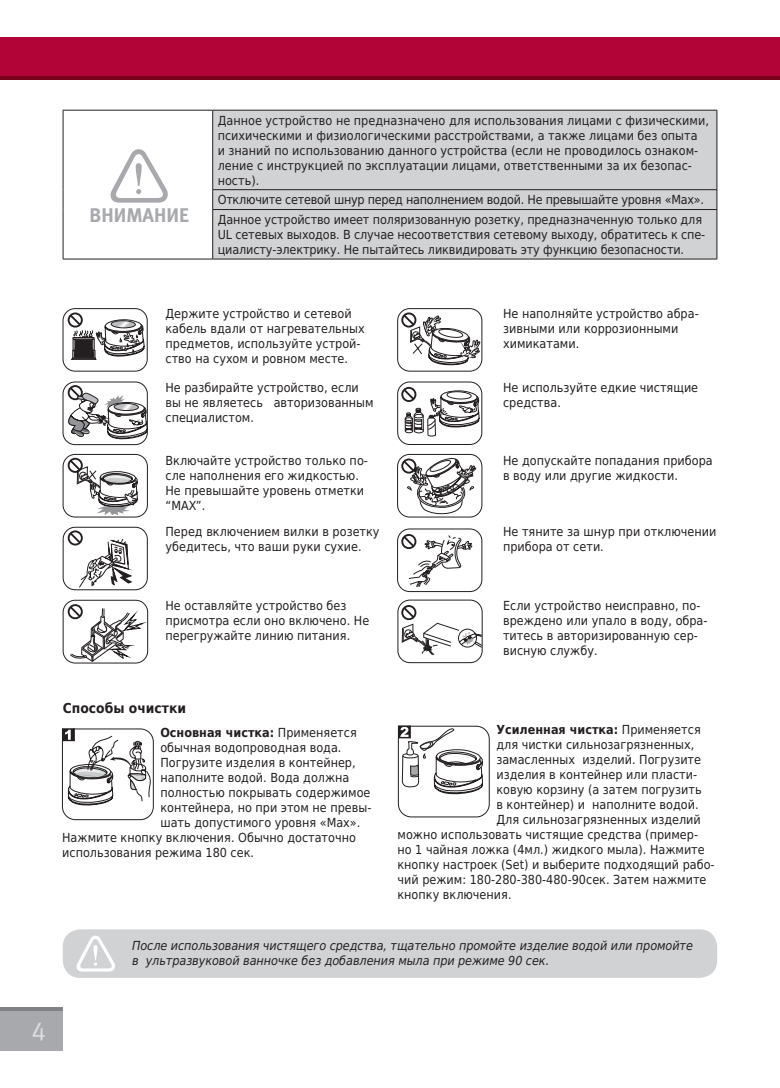
<style>
.page{position:relative;width:780px;height:1088px;background:#fff}
.page>*{position:absolute;margin:0;border:0;box-sizing:border-box;transform-origin:0 0}
.t1{font:26.25px "Meta Normal LFC";color:#dcdddf}
.t2{font:19.75px "Meta Bold LFC";color:#a8a9ad}
.t3{font:700 13.75px "DejaVu Sans Condensed";color:#231f20}
.t4{font:12.5px/15px "DejaVu Sans Condensed";color:#231f20}
.t5{font:italic 12.5px/15px "DejaVu Sans Condensed";letter-spacing:-.005em;color:#231f20}
.t6{font:700 12.5px "DejaVu Sans Condensed";color:#231f20}
.s1{font-weight:400}
</style>
<div class="page">
<div style="left:0;top:38px;width:762px;height:42px;background:#b30437"></div>
<div style="left:762px;top:38px;width:18px;height:42px;background:#b30437"></div>
<div style="left:0;top:1007px;width:62px;height:43px;background:#a8a9ad"></div>
<hr style="left:0;top:1007px;width:62px;height:4px;background:#808285">
<hr style="left:0;top:77px;width:762px;height:3px;background:#79001c">
<hr style="left:762px;top:77px;width:18px;height:3px;background:#79001c">
<div style="left:63px;top:929px;width:654px;height:49px;background:#d1d2d4;border-radius:18px"></div>
<div style="left:213px;top:111px;width:503px;height:148px;background:#d1d2d4"></div>
<hr style="left:63px;top:110px;width:150px;height:1px;background:#231f20">
<hr style="left:63px;top:110px;width:1px;height:80px;background:#231f20">
<svg style="left:63px;top:190px;width:1px;height:19px"></svg>
<hr style="left:63px;top:209px;width:1px;height:50px;background:#231f20">
<hr style="left:63px;top:259px;width:150px;height:1px;background:#231f20">
<hr style="left:213px;top:110px;width:504px;height:1px;background:#231f20">
<hr style="left:212px;top:110px;width:1px;height:79px;background:#231f20">
<hr style="left:716px;top:110px;width:1px;height:79px;background:#231f20">
<hr style="left:212px;top:189px;width:505px;height:1px;background:#231f20">
<svg style="left:212px;top:190px;width:1px;height:19px"></svg>
<svg style="left:716px;top:190px;width:1px;height:19px"></svg>
<hr style="left:212px;top:209px;width:505px;height:1px;background:#231f20">
<hr style="left:212px;top:210px;width:1px;height:49px;background:#231f20">
<hr style="left:716px;top:210px;width:1px;height:49px;background:#231f20">
<hr style="left:213px;top:259px;width:504px;height:1px;background:#231f20">
<svg style="left:111px;top:149px;width:57px;height:54px"></svg>
<div style="left:68px;top:530px;width:15px;height:15px;border:2px solid #231f20;border-radius:50%"></div>
<div style="left:63px;top:527px;width:85px;height:63px;border:1px solid #231f20;border-radius:12px"></div>
<div style="left:397px;top:600px;width:85px;height:63px;border:1px solid #231f20;border-radius:12px"></div>
<svg style="left:401px;top:605px;width:81px;height:50px"></svg>
<svg style="left:62px;top:531px;width:86px;height:132px"></svg>
<div style="left:397px;top:529px;width:85px;height:63px;border:1px solid #231f20;border-radius:12px"></div>
<svg style="left:401px;top:534px;width:72px;height:53px"></svg>
<svg style="left:90px;top:445px;width:380px;height:9px"></svg>
<svg style="left:63px;top:454px;width:85px;height:63px"></svg>
<div style="left:63px;top:308px;width:84px;height:63px;border:1px solid #231f20;border-radius:12px"></div>
<svg style="left:68px;top:311px;width:77px;height:49px"></svg>
<svg style="left:397px;top:308px;width:85px;height:64px"></svg>
<svg style="left:65px;top:381px;width:417px;height:64px"></svg>
<svg style="left:397px;top:454px;width:85px;height:63px"></svg>
<div style="left:62px;top:729px;width:91px;height:91px;border:1px solid #231f20;border-radius:13px"></div>
<div style="left:62px;top:729px;width:12px;height:12px;background:#231f20"></div>
<div style="left:62px;top:728px;width:12px;height:13px;border:1px solid #231f20"></div>
<svg style="left:65px;top:730px;width:87px;height:76px"></svg>
<div style="left:398px;top:726px;width:91px;height:91px;border:1px solid #231f20;border-radius:13px"></div>
<div style="left:398px;top:726px;width:12px;height:12px;border:1px solid #231f20"></div>
<svg style="left:400px;top:727px;width:83px;height:91px"></svg>
<svg style="left:77px;top:936px;width:38px;height:35px"></svg>
<h2 class="t2" style="left:90px;top:204px;width:101px">ВНИМАНИЕ</h2>
<p class="t4" style="left:218px;top:112px;width:492px">Данное устройство не предназначено для использования лицами с физическими, психическими и физиологическими расстройствами, а также лицами без опыта<br>и знаний по использованию данного устройства (если не проводилось ознаком&shy;ление с инструкцией по эксплуатации лицами, ответственными за их безопас&shy;ность).</p>
<p class="t4" style="left:218px;top:189px;width:488px;line-height:19.9px">Отключите сетевой шнур перед наполнением водой. Не превышайте уровня «Мах».<br>Данное устройство имеет поляризованную розетку, предназначенную только для</p>
<p class="t4" style="left:218px;top:226px;width:489px">UL сетевых выходов. В случае несоответствия сетевому выходу, обратитесь к спе&shy;циалисту-электрику. Не пытайтесь ликвидировать эту функцию безопасности.</p>
<p class="t4" style="left:165px;top:306px;width:201px">Держите устройство и сетевой кабель вдали от нагревательных предметов, используйте устрой&shy;ство на сухом и ровном месте.</p>
<p class="t4" style="left:165px;top:380px;width:210px">Не разбирайте устройство, если вы не являетесь авторизованным специалистом.</p>
<p class="t4" style="left:165px;top:452px;width:204px">Включайте устройство только по&shy;сле наполнения его жидкостью.<br>Не превышайте уровень отметки “MAX”.</p>
<p class="t4" style="left:165px;top:523px;width:215px">Перед включением вилки в розетку убедитесь, что ваши руки сухие.</p>
<p class="t4" style="left:165px;top:597px;width:205px">Не оставляйте устройство без присмотра если оно включено. Не перегружайте линию питания.</p>
<p class="t3" style="left:63px;top:697px;width:125px">Способы очистки</p>
<p class="t4" style="left:503px;top:306px;width:197px">Не наполняйте устройство абра&shy;зивными или коррозионными химикатами.</p>
<p class="t4" style="left:503px;top:380px;width:197px">Не используйте едкие чистящие средства.</p>
<p class="t4" style="left:503px;top:452px;width:211px">Не допускайте попадания прибора в воду или другие жидкости.</p>
<p class="t4" style="left:503px;top:523px;width:215px">Не тяните за шнур при отключении прибора от сети.</p>
<p class="t4" style="left:503px;top:597px;width:206px">Если устройство неисправно, по&shy;вреждено или упало в воду, обра&shy;титесь в авторизированную сер&shy;висную службу.</p>
<p class="t6" style="left:496px;top:719px;width:206px">Усиленная чистка: <span class="s1">Применяется</span></p>
<p class="t4" style="left:496px;top:737px;width:199px">для чистки сильнозагрязненных,</p>
<p class="t4" style="left:496px;top:752px;width:206px">замасленных изделий. Погрузите</p>
<p class="t4" style="left:496px;top:767px;width:202px">изделия в контейнер или пласти-</p>
<p class="t4" style="left:496px;top:782px;width:207px">ковую корзину (а затем погрузить</p>
<p class="t4" style="left:496px;top:797px;width:204px">в контейнер) и наполните водой.</p>
<p class="t4" style="left:496px;top:812px;width:206px">Для сильнозагрязненных изделий</p>
<p class="t4" style="left:397px;top:827px;width:302px">можно использовать чистящие средства (пример-</p>
<p class="t4" style="left:397px;top:842px;width:309px">но 1 чайная ложка (4мл.) жидкого мыла). Нажмите</p>
<p class="t4" style="left:397px;top:857px;width:318px">кнопку настроек (Set) и выберите подходящий рабо-</p>
<p class="t4" style="left:397px;top:872px;width:310px">чий режим: 180-280-380-480-90сек. Затем нажмите</p>
<p class="t4" style="left:397px;top:887px;width:116px">кнопку включения.</p>
<p class="t5" style="left:132px;top:938px;width:562px">После использования чистящего средства, тщательно промойте изделие водой или промойте в ультразвуковой ванночке без добавления мыла при режиме 90 сек.</p>
<p class="t6" style="left:160px;top:722px;width:198px">Основная чистка: <span class="s1">Применяется</span></p>
<p class="t4" style="left:160px;top:739px;width:183px">обычная водопроводная вода.</p>
<p class="t4" style="left:160px;top:754px;width:197px">Погрузите изделия в контейнер,</p>
<p class="t4" style="left:160px;top:769px;width:190px">наполните водой. Вода должна</p>
<p class="t4" style="left:160px;top:784px;width:211px">полностью покрывать содержимое</p>
<p class="t4" style="left:160px;top:799px;width:212px">контейнера, но при этом не превы-</p>
<p class="t4" style="left:160px;top:814px;width:201px">шать допустимого уровня «Мах».</p>
<p class="t4" style="left:62px;top:829px;width:295px">Нажмите кнопку включения. Обычно достаточно</p>
<p class="t4" style="left:62px;top:844px;width:193px">использования режима 180 сек.</p>
<h1 class="t1" style="left:32px;top:1016px;width:16px">4</h1>
</div>
